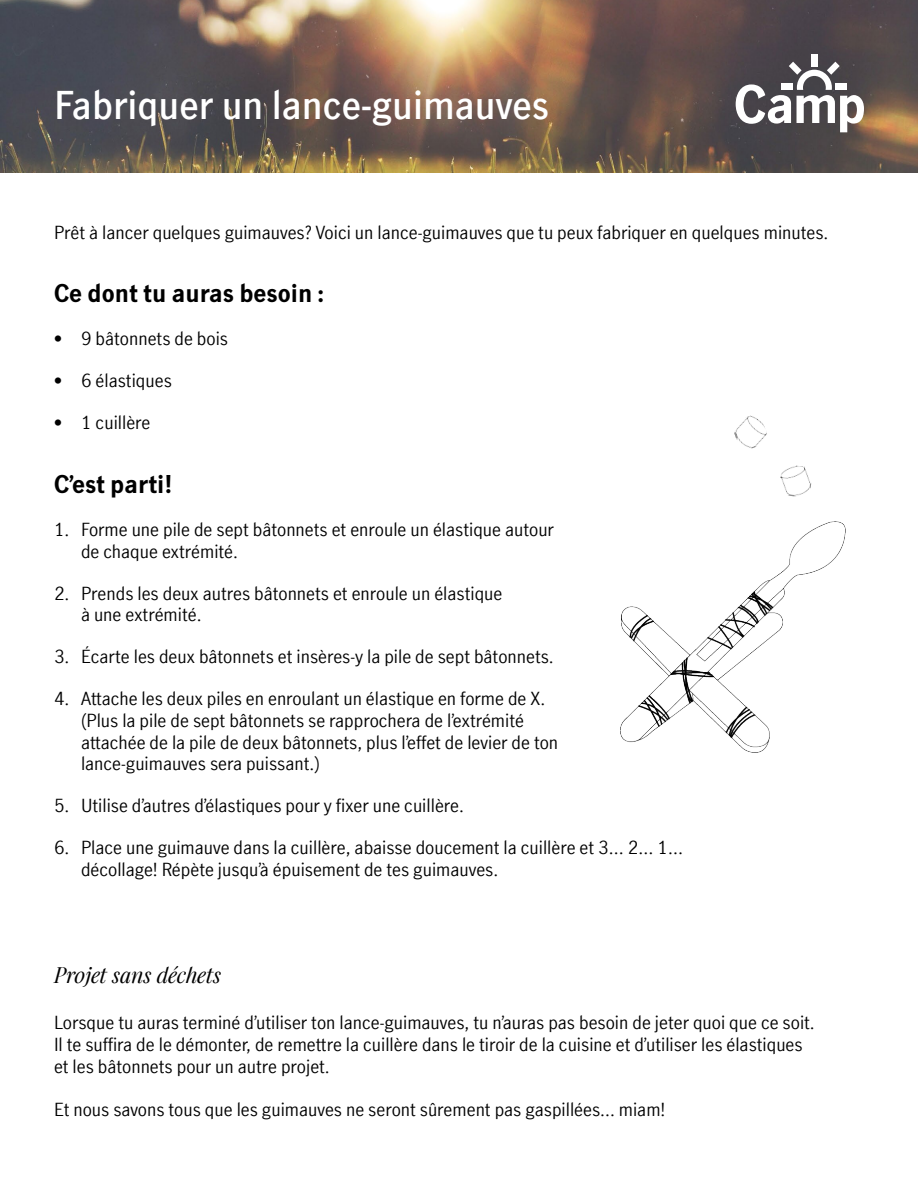
<style>
.page{position:relative;width:918px;height:1188px;background:#fff}
.page>*{position:absolute;margin:0;border:0;box-sizing:border-box;transform-origin:0 0}
.t1{font:600 37.5px "Manulife JH Sans Optimized";color:#fff}
.t2{font:700 24px "Manulife JH Sans Optimized";color:#000}
.t3{font:italic 21px "Manulife JH Serif Optimized";color:#000}
.t4{font:18px/21.6px "Manulife JH Sans Optimized";color:#000}
</style>
<div class="page">
<img style="left:0;top:0;width:918px;height:173px">
<img style="left:620px;top:521px;width:226px;height:231px">
<img style="left:780px;top:465px;width:32px;height:32px">
<img style="left:734px;top:415px;width:33px;height:34px">
<div style="left:811px;top:54px;width:6px;height:12px;background:#fff"></div>
<svg style="left:736px;top:62px;width:128px;height:70px"></svg>
<h1 class="t1" style="left:54px;top:79px;width:497px">Fabriquer un lance-guimauves</h1>
<p class="t4" style="left:54px;top:221px;width:776px">Prêt à lancer quelques guimauves? Voici un lance-guimauves que tu peux fabriquer en quelques minutes.</p>
<h2 class="t2" style="left:54px;top:277px;width:272px">Ce dont tu auras besoin :</h2>
<p class="t4" style="left:54px;top:327px;width:176px">• 9 bâtonnets de bois</p>
<p class="t4" style="left:54px;top:369px;width:119px">• 6 élastiques</p>
<p class="t4" style="left:54px;top:411px;width:98px">• 1 cuillère</p>
<h2 class="t2" style="left:54px;top:468px;width:120px">C’est parti!</h2>
<p class="t4" style="left:81px;top:518px;width:474px;text-indent:-27px">1. Forme une pile de sept bâtonnets et enroule un élastique autour de chaque extrémité.</p>
<p class="t4" style="left:81px;top:582px;width:423px;text-indent:-27px">2. Prends les deux autres bâtonnets et enroule un élastique à une extrémité.</p>
<p class="t4" style="left:54px;top:645px;width:501px">3. Écarte les deux bâtonnets et insères-y la pile de sept bâtonnets.</p>
<p class="t4" style="left:81px;top:687px;width:479px;text-indent:-27px">4. Attache les deux piles en enroulant un élastique en forme de X. (Plus la pile de sept bâtonnets se rapprochera de l’extrémité attachée de la pile de deux bâtonnets, plus l’effet de levier de ton lance-guimauves sera puissant.)</p>
<p class="t4" style="left:54px;top:794px;width:412px">5. Utilise d’autres d’élastiques pour y fixer une cuillère.</p>
<p class="t4" style="left:81px;top:836px;width:604px;text-indent:-27px">6. Place une guimauve dans la cuillère, abaisse doucement la cuillère et 3… 2… 1… décollage! Répète jusqu’à épuisement de tes guimauves.</p>
<p class="t3" style="left:54px;top:959px;width:169px">Projet sans déchets</p>
<p class="t4" style="left:54px;top:1011px;width:762px">Lorsque tu auras terminé d’utiliser ton lance-guimauves, tu n’auras pas besoin de jeter quoi que ce soit.<br>Il te suffira de le démonter, de remettre la cuillère dans le tiroir de la cuisine et d’utiliser les élastiques et les bâtonnets pour un autre projet.</p>
<p class="t4" style="left:54px;top:1098px;width:613px">Et nous savons tous que les guimauves ne seront sûrement pas gaspillées... miam!</p>
</div>
